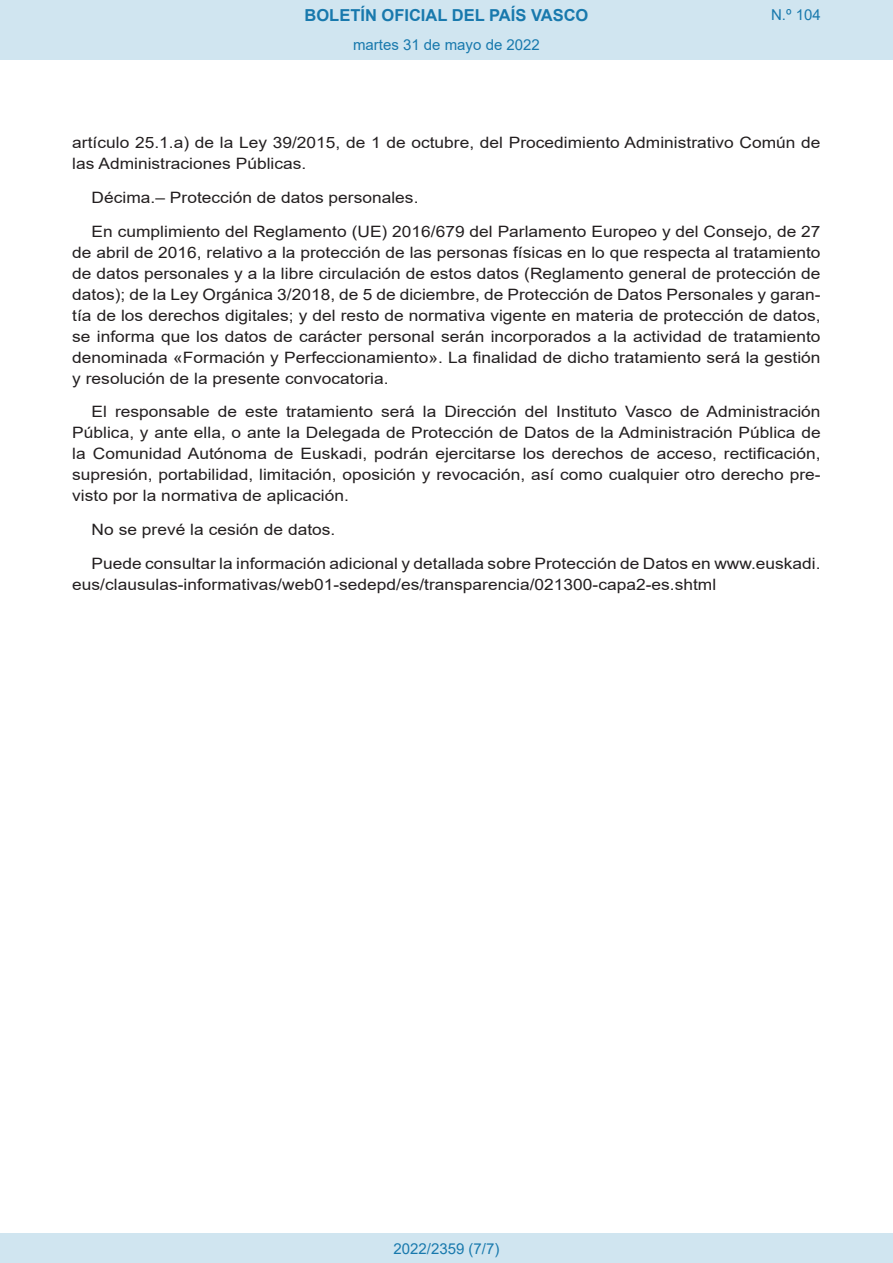
<style>
.page{position:relative;width:893px;height:1263px;background:#fff}
.page>*{position:absolute;margin:0;border:0;box-sizing:border-box;transform-origin:0 0}
.t1{font:700 16.5px "Arial";color:#1879ad}
.BOPVDetalle{font:15.6px/21px "Arial";color:#231f20;scale:1.11 1}
.Paginacion_Centro{font:15px "Arial";color:#1879ad}
</style>
<div class="page">
<div style="left:0;top:0;width:893px;height:60px;background:#d0e5f0"></div>
<div style="left:0;top:1233px;width:893px;height:30px;background:#d0e5f0"></div>
<p class="t1" style="left:305px;top:3px;width:285px">BOLETÍN OFICIAL DEL PAÍS VASCO</p>
<p class="Paginacion_Centro" style="left:353px;top:35px;width:188px">martes 31 de mayo de 2022</p>
<p class="Paginacion_Centro" style="left:771px;top:5px;width:51px">N.º 104</p>
<p class="BOPVDetalle" style="left:72px;top:132px;width:676px">artículo 25.1.a) de la Ley 39/2015, de 1 de octubre, del Procedimiento Administrativo Común de las Administraciones Públicas.</p>
<p class="BOPVDetalle" style="left:92px;top:187px;width:296px">Décima.– Protección de datos personales.</p>
<p class="BOPVDetalle" style="left:72px;top:221px;width:676px;text-align:justify;text-indent:19px">En cumplimiento del Reglamento (UE) 2016/679 del Parlamento Europeo y del Consejo, de 27 de abril de 2016, relativo a la protección de las personas físicas en lo que respecta al tratamiento de datos personales y a la libre circulación de estos datos (Reglamento general de protección de datos); de la Ley Orgánica 3/2018, de 5 de diciembre, de Protección de Datos Personales y garan&shy;tía de los derechos digitales; y del resto de normativa vigente en materia de protección de datos, se informa que los datos de carácter personal serán incorporados a la actividad de tratamiento denominada «Formación y Perfeccionamiento». La finalidad de dicho tratamiento será la gestión y resolución de la presente convocatoria.</p>
<p class="BOPVDetalle" style="left:72px;top:401px;width:676px;text-align:justify;text-indent:19px">El responsable de este tratamiento será la Dirección del Instituto Vasco de Administración Pública, y ante ella, o ante la Delegada de Protección de Datos de la Administración Pública de la Comunidad Autónoma de Euskadi, podrán ejercitarse los derechos de acceso, rectificación, supresión, portabilidad, limitación, oposición y revocación, así como cualquier otro derecho pre&shy;visto por la normativa de aplicación.</p>
<p class="BOPVDetalle" style="left:92px;top:519px;width:221px">No se prevé la cesión de datos.</p>
<p class="BOPVDetalle" style="left:72px;top:553px;width:676px;text-indent:19px">Puede consultar la información adicional y detallada sobre Protección de Datos en www.euskadi. eus/clausulas-informativas/web01-sedepd/es/transparencia/021300-capa2-es.shtml</p>
<p class="Paginacion_Centro" style="left:393px;top:1238px;width:107px">2022/2359 (7/7)</p>
</div>
